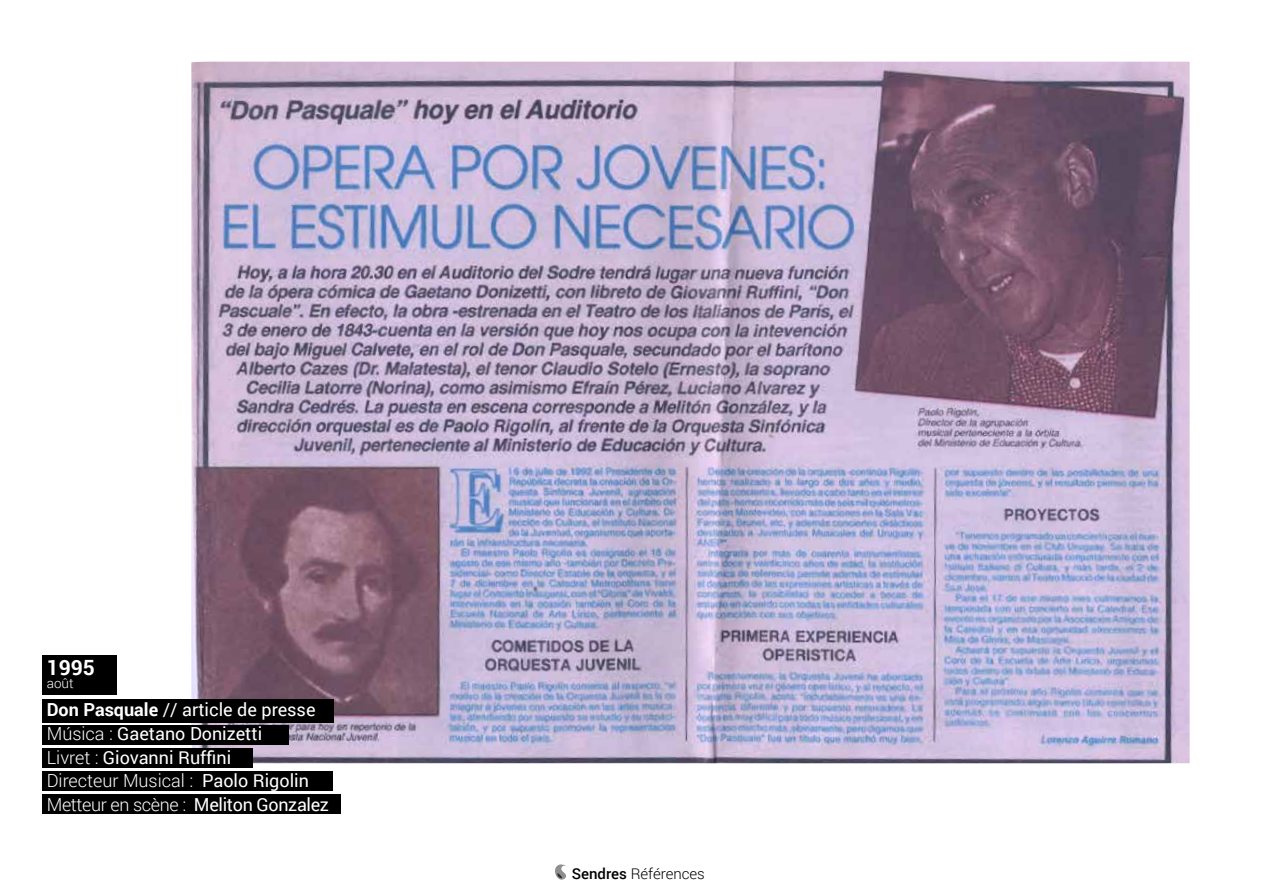
<style>
.page{position:relative;width:1263px;height:893px;background:#fff}
.page>*{position:absolute;margin:0;border:0;box-sizing:border-box;transform-origin:0 0}
.t1{font:700 21px "Roboto";color:#fff}
.t2{font:18px/23.7px "Roboto";color:#fff}
.t3{font:300 15px "Roboto";color:#000}
.t4{font:300 13.5px "Roboto";color:#fff}
.s1{font-weight:700}
.s2{font-weight:300}
.s3{font-weight:500}
</style>
<div class="page">
<svg style="left:555px;top:864px;width:11px;height:16px"></svg>
<img style="left:191px;top:62px;width:998px;height:701px">
<div style="left:43px;top:699px;width:291px;height:24px;background:#000"></div>
<div style="left:43px;top:725px;width:246px;height:20px;background:#000"></div>
<div style="left:43px;top:748px;width:210px;height:20px;background:#000"></div>
<div style="left:43px;top:771px;width:290px;height:20px;background:#000"></div>
<div style="left:43px;top:794px;width:298px;height:20px;background:#000"></div>
<div style="left:43px;top:655px;width:74px;height:40px;background:#000"></div>
<p class="t1" style="left:47px;top:653px;width:50px">1995</p>
<p class="t4" style="left:47px;top:674px;width:28px">août</p>
<p class="t2" style="left:47px;top:697px;width:284px"><span class="s1">Don Pasquale</span> // article de presse<br><span class="s2">Música :</span> Gaetano Donizetti<br><span class="s2">Livret :</span> Giovanni Ruffini<br><span class="s2">Directeur Musical :</span> Paolo Rigolin<br><span class="s2">Metteur en scène :</span> Meliton Gonzalez</p>
<p class="t3" style="left:572px;top:863px;width:135px"><span class="s3">Sendres</span> Références</p>
</div>
